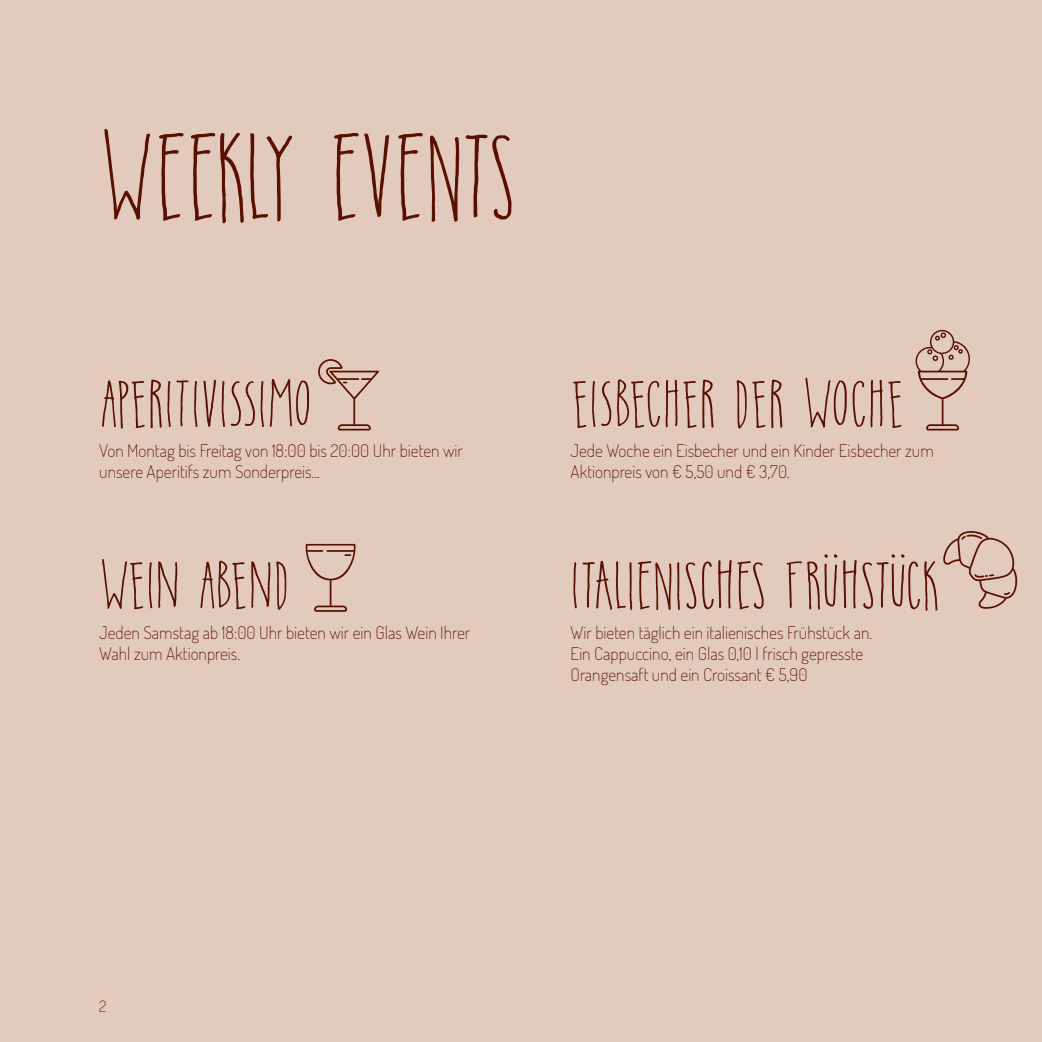
<style>
.page{position:relative;width:1042px;height:1042px;background:#e2cbbd}
.page>*{position:absolute;margin:0;border:0;box-sizing:border-box;transform-origin:0 0}
.t1{font:105px "DK Insomniac";letter-spacing:-.04em;color:#5a1000}
.t2{font:57.75px "DK Insomniac";color:#5a1000}
.t3{font:57.75px "DK Insomniac";letter-spacing:-.025em;color:#5a1000}
.t4{font:200 17.5px/21px "Dosis";color:#5a1000}
.t5{font:200 15.75px "Dosis";color:#5a1000}
</style>
<div class="page">
<svg style="left:318px;top:359px;width:61px;height:71px"></svg>
<svg style="left:943px;top:531px;width:74px;height:78px"></svg>
<svg style="left:915px;top:330px;width:55px;height:100px"></svg>
<svg style="left:305px;top:544px;width:51px;height:68px"></svg>
<p class="t1" style="left:99px;top:115px;width:419px">WEEKLY EVENTS</p>
<p class="t2" style="left:99px;top:370px;width:214px">APERITIVISSIMO</p>
<p class="t4" style="left:99px;top:440px;width:365px">Von Montag bis Freitag von 18:00 bis 20:00 Uhr bieten wir unsere Aperitifs zum Sonderpreis...</p>
<p class="t2" style="left:570px;top:370px;width:335px">EISBECHER DER WOCHE</p>
<p class="t4" style="left:570px;top:440px;width:365px">Jede Woche ein Eisbecher und ein Kinder Eisbecher zum<br>Aktionpreis von € 5,50 und € 3,70.</p>
<p class="t2" style="left:99px;top:551px;width:191px">WEIN ABEND</p>
<p class="t3" style="left:570px;top:551px;width:371px">ITALIENISCHES FRÜHSTÜCK</p>
<p class="t4" style="left:99px;top:621px;width:372px">Jeden Samstag ab 18:00 Uhr bieten wir ein Glas Wein Ihrer<br>Wahl zum Aktionpreis.</p>
<p class="t4" style="left:570px;top:621px;width:303px">Wir bieten täglich ein italienisches Frühstück an.</p>
<p class="t4" style="left:570px;top:642px;width:294px">Ein Cappuccino, ein Glas 0,10 l frisch gepresste<br>Orangensaft und ein Croissant € 5,90</p>
<p class="t5" style="left:99px;top:996px;width:9px">2</p>
</div>
